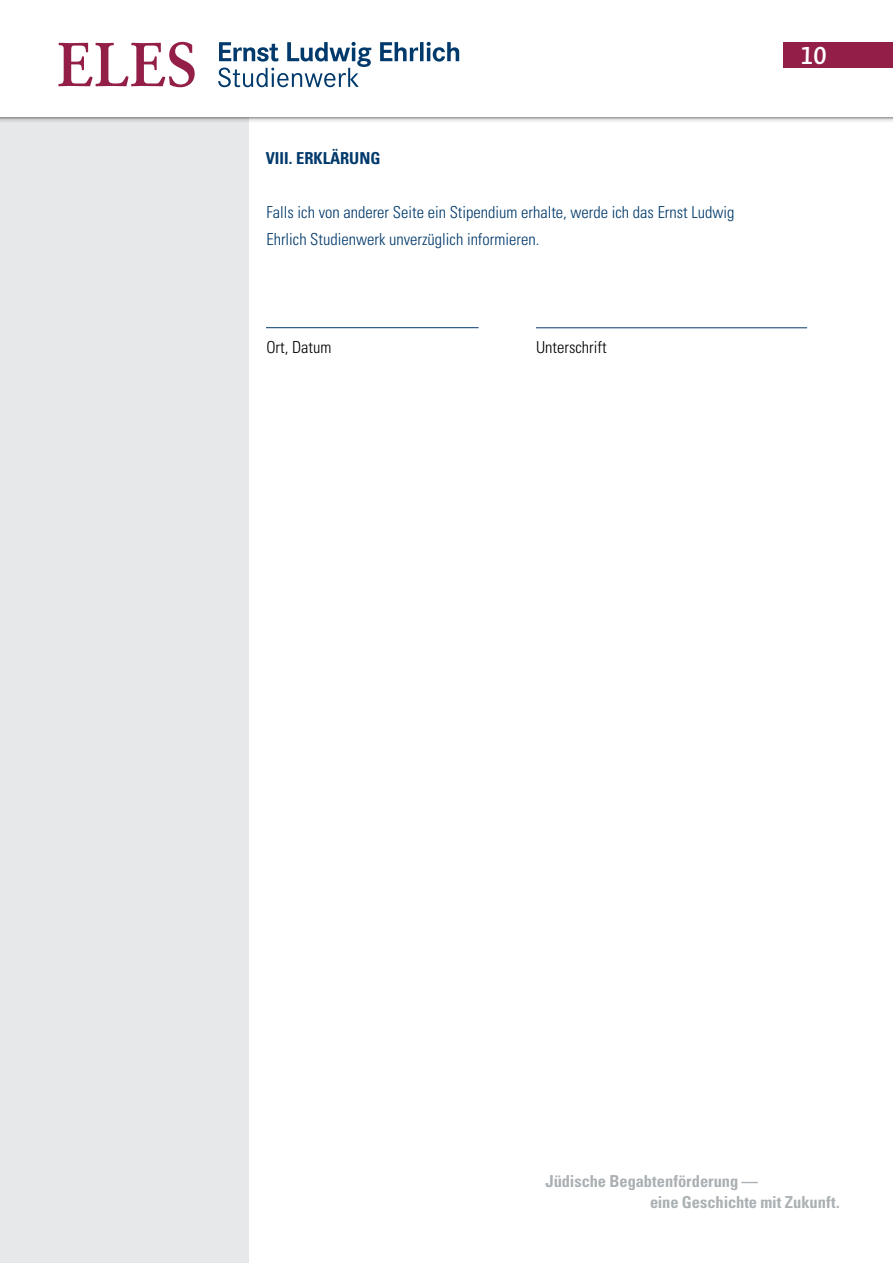
<style>
.page{position:relative;width:893px;height:1263px;background:#fff}
.page>*{position:absolute;margin:0;border:0;box-sizing:border-box;transform-origin:0 0}
.t1{font:italic 600 24px "Novel Sans Pro";color:#fff}
.t2{font:300 condensed 16.5px/27px "Univers";color:#00396b}
.t3{font:700 condensed 16.5px/21px "Univers";letter-spacing:-.005em;color:#aab0b3}
.t4{font:300 condensed 16.5px "Univers";color:#000}
.t5{font:700 condensed 16.5px "Univers";color:#00396b}
</style>
<div class="page">
<div style="left:0;top:97px;width:249px;height:1166px;background:#e6e8e9"></div>
<div style="left:0;top:0;width:893px;height:123px;background:#000;opacity:.35"></div>
<div style="left:0;top:0;width:893px;height:117px;background:#fff"></div>
<svg style="left:58px;top:42px;width:137px;height:45px"></svg>
<svg style="left:218px;top:42px;width:241px;height:45px"></svg>
<div style="left:783px;top:42px;width:110px;height:26px;background:#931f49"></div>
<hr style="left:266px;top:327px;width:213px;height:1px;background:#00396b">
<hr style="left:536px;top:327px;width:271px;height:1px;background:#00396b">
<p class="t5" style="left:266px;top:148px;width:116px">VIII. ERKLÄRUNG</p>
<p class="t2" style="left:266px;top:199px;width:470px">Falls ich von anderer Seite ein Stipendium erhalte, werde ich das Ernst Ludwig<br>Ehrlich Studienwerk unverzüglich informieren.</p>
<p class="t4" style="left:266px;top:337px;width:67px">Ort, Datum</p>
<p class="t4" style="left:536px;top:337px;width:72px">Unterschrift</p>
<h1 class="t1" style="left:801px;top:38px;width:27px">10</h1>
<p class="t3" style="left:650px;top:1170px;width:191px;text-indent:-105px">Jüdische Begabtenförderung —<br>eine Geschichte mit Zukunft.</p>
</div>
